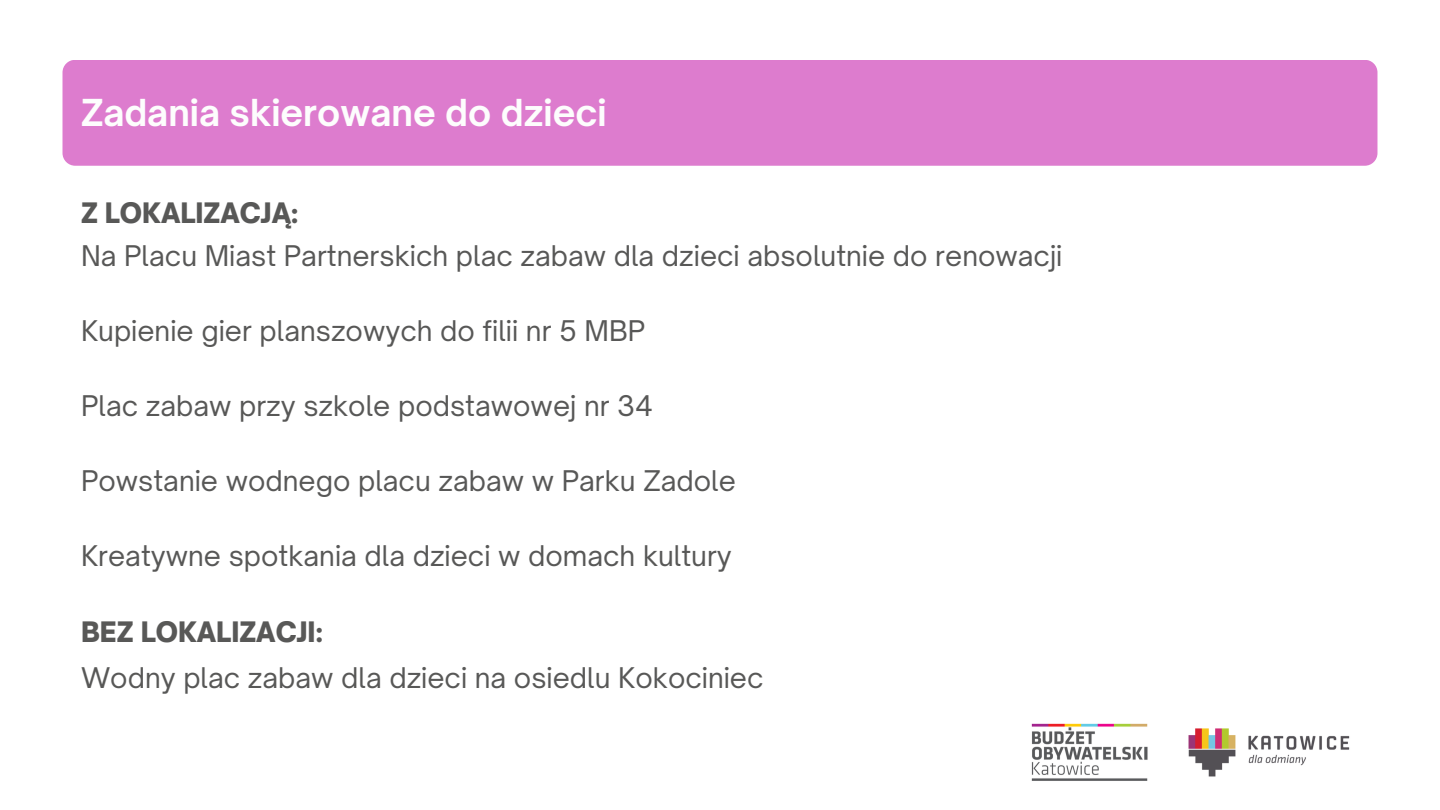
<style>
.page{position:relative;width:1440px;height:810px;background:#fff}
.page>*{position:absolute;margin:0;border:0;box-sizing:border-box;transform-origin:0 0}
.t1{font:700 35.6px "Open Sauce One";color:#fdfdfd}
.t2{font:27.3px "Open Sauce One";color:#585857}
.t3{font:900 27px "Open Sauce One";color:#585857}
</style>
<div class="page">
<img style="left:1031px;top:723px;width:319px;height:58px">
<div style="left:63px;top:60px;width:1314px;height:106px;background:#dd7cce;border-radius:13px"></div>
<h3 class="t1" style="left:81px;top:90px;width:527px">Zadania skierowane do dzieci</h3>
<p class="t3" style="left:81px;top:196px;width:219px">Z LOKALIZACJĄ:</p>
<p class="t2" style="left:81px;top:238px;width:983px">Na Placu Miast Partnerskich plac zabaw dla dzieci absolutnie do renowacji</p>
<p class="t2" style="left:81px;top:313px;width:566px">Kupienie gier planszowych do filii nr 5 MBP</p>
<p class="t2" style="left:81px;top:388px;width:574px">Plac zabaw przy szkole podstawowej nr 34</p>
<p class="t2" style="left:81px;top:463px;width:656px">Powstanie wodnego placu zabaw w Parku Zadole</p>
<h3 class="t2" style="left:81px;top:538px;width:652px">Kreatywne spotkania dla dzieci w domach kultury</h3>
<p class="t3" style="left:81px;top:615px;width:243px">BEZ LOKALIZACJI:</p>
<p class="t2" style="left:81px;top:661px;width:684px">Wodny plac zabaw dla dzieci na osiedlu Kokociniec</p>
</div>
